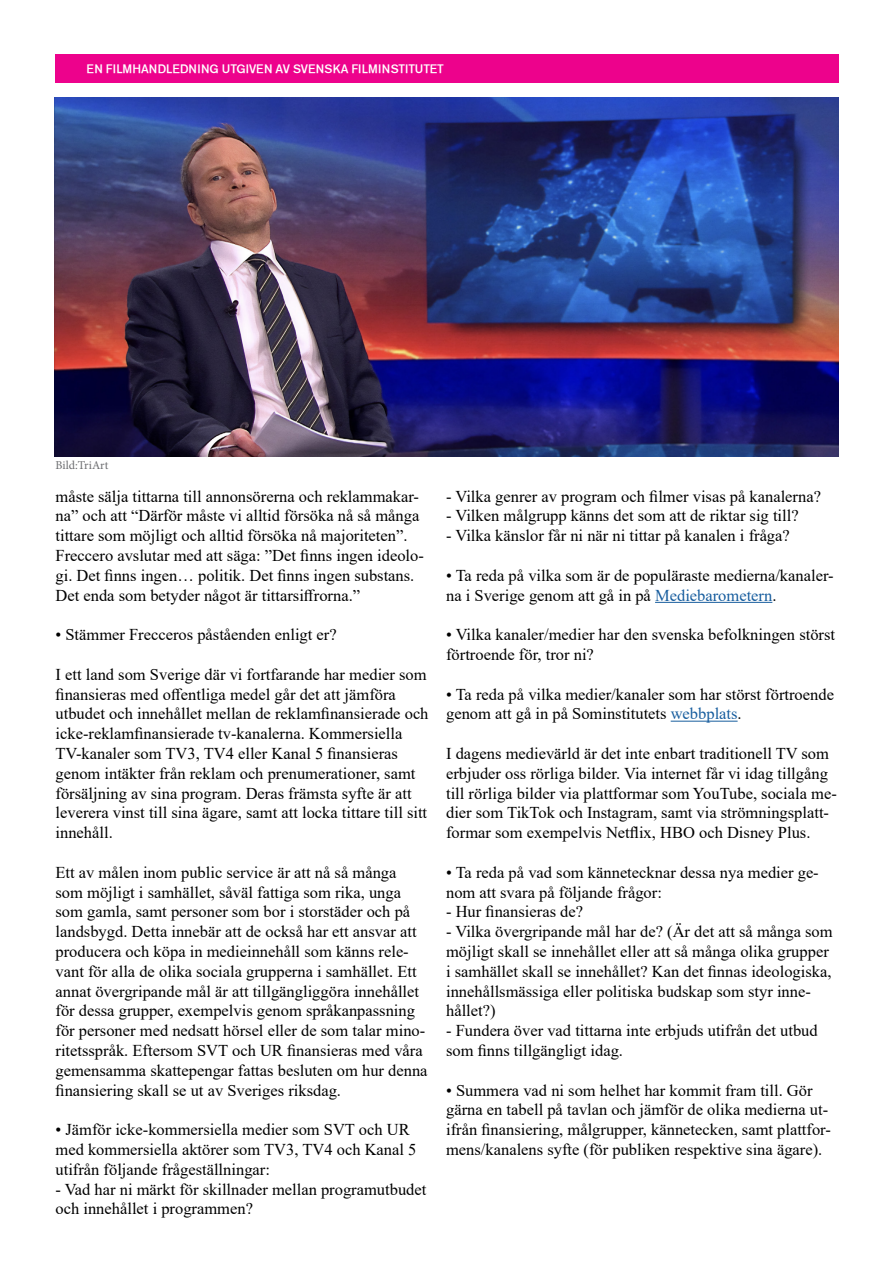
<style>
.page{position:relative;width:893px;height:1263px;background:#fff}
.page>*{position:absolute;margin:0;border:0;box-sizing:border-box;transform-origin:0 0}
.t1{font:16.5px/19.8px "Times New Roman";color:#000}
.t2{font:12px "Akzidenz Grotesk SFITT Medium";letter-spacing:-.005em;color:#fff}
.t3{font:12px "Minion Pro";color:#6c6d70}
.s1{color:#175d9e}
</style>
<div class="page">
<div style="left:55px;top:55px;width:783px;height:28px;background:#ed028c"></div>
<hr style="left:655px;top:602px;width:117px;height:1px;background:#175d9e">
<hr style="left:671px;top:721px;width:67px;height:1px;background:#175d9e">
<img style="left:54px;top:98px;width:784px;height:358px">
<p class="t2" style="left:87px;top:61px;width:359px">EN FILMHANDLEDNING UTGIVEN AV SVENSKA FILMINSTITUTET</p>
<p class="t3" style="left:56px;top:457px;width:54px">Bild:TriArt</p>
<p class="t1" style="left:56px;top:486px;width:370px">måste sälja tittarna till annonsörerna och reklammakar&shy;na” och att “Därför måste vi alltid försöka nå så många tittare som möjligt och alltid försöka nå majoriteten”.<br>Freccero avslutar med att säga: ”Det finns ingen ideolo&shy;gi. Det finns ingen… politik. Det finns ingen substans.<br>Det enda som betyder något är tittarsiffrorna.”</p>
<p class="t1" style="left:56px;top:624px;width:283px">• Stämmer Frecceros påståenden enligt er?</p>
<p class="t1" style="left:56px;top:664px;width:375px">I ett land som Sverige där vi fortfarande har medier som finansieras med offentliga medel går det att jämföra utbudet och innehållet mellan de reklamfinansierade och icke-reklamfinansierade tv-kanalerna. Kommersiella TV-kanaler som TV3, TV4 eller Kanal 5 finansieras genom intäkter från reklam och prenumerationer, samt försäljning av sina program. Deras främsta syfte är att leverera vinst till sina ägare, samt att locka tittare till sitt innehåll.</p>
<p class="t1" style="left:56px;top:862px;width:374px">Ett av målen inom public service är att nå så många som möjligt i samhället, såväl fattiga som rika, unga som gamla, samt personer som bor i storstäder och på landsbygd. Detta innebär att de också har ett ansvar att producera och köpa in medieinnehåll som känns rele&shy;vant för alla de olika sociala grupperna i samhället. Ett annat övergripande mål är att tillgängliggöra innehållet för dessa grupper, exempelvis genom språkanpassning för personer med nedsatt hörsel eller de som talar mino&shy;ritetsspråk. Eftersom SVT och UR finansieras med våra gemensamma skattepengar fattas besluten om hur denna finansiering skall se ut av Sveriges riksdag.</p>
<p class="t1" style="left:56px;top:1119px;width:362px">• Jämför icke-kommersiella medier som SVT och UR med kommersiella aktörer som TV3, TV4 och Kanal 5 utifrån följande frågeställningar:</p>
<p class="t1" style="left:56px;top:1179px;width:372px">- Vad har ni märkt för skillnader mellan programutbudet och innehållet i programmen?</p>
<p class="t1" style="left:446px;top:486px;width:376px">- Vilka genrer av program och filmer visas på kanalerna?</p>
<p class="t1" style="left:446px;top:505px;width:354px">- Vilken målgrupp känns det som att de riktar sig till?</p>
<p class="t1" style="left:446px;top:525px;width:345px">- Vilka känslor får ni när ni tittar på kanalen i fråga?</p>
<p class="t1" style="left:446px;top:565px;width:389px">• Ta reda på vilka som är de populäraste medierna/kanaler&shy;na i Sverige genom att gå in på <span class="s1">Mediebarometern</span>.</p>
<p class="t1" style="left:446px;top:624px;width:390px">• Vilka kanaler/medier har den svenska befolkningen störst förtroende för, tror ni?</p>
<p class="t1" style="left:446px;top:684px;width:389px">• Ta reda på vilka medier/kanaler som har störst förtroende genom att gå in på Sominstitutets <span class="s1">webbplats</span>.</p>
<p class="t1" style="left:446px;top:743px;width:392px">I dagens medievärld är det inte enbart traditionell TV som erbjuder oss rörliga bilder. Via internet får vi idag tillgång till rörliga bilder via plattformar som YouTube, sociala me&shy;dier som TikTok och Instagram, samt via strömningsplatt&shy;formar som exempelvis Netflix, HBO och Disney Plus.</p>
<p class="t1" style="left:446px;top:862px;width:374px">• Ta reda på vad som kännetecknar dessa nya medier ge&shy;nom att svara på följande frågor:</p>
<p class="t1" style="left:446px;top:901px;width:138px">- Hur finansieras de?</p>
<p class="t1" style="left:446px;top:921px;width:388px">- Vilka övergripande mål har de? (Är det att så många som möjligt skall se innehållet eller att så många olika grupper i samhället skall se innehållet? Kan det finnas ideologiska, innehållsmässiga eller politiska budskap som styr inne-</p>
<p class="t1" style="left:446px;top:1000px;width:51px">hållet?)</p>
<p class="t1" style="left:446px;top:1020px;width:373px">- Fundera över vad tittarna inte erbjuds utifrån det utbud som finns tillgängligt idag.</p>
<p class="t1" style="left:446px;top:1080px;width:386px">• Summera vad ni som helhet har kommit fram till. Gör gärna en tabell på tavlan och jämför de olika medierna ut&shy;ifrån finansiering, målgrupper, kännetecken, samt plattfor&shy;mens/kanalens syfte (för publiken respektive sina ägare).</p>
</div>
